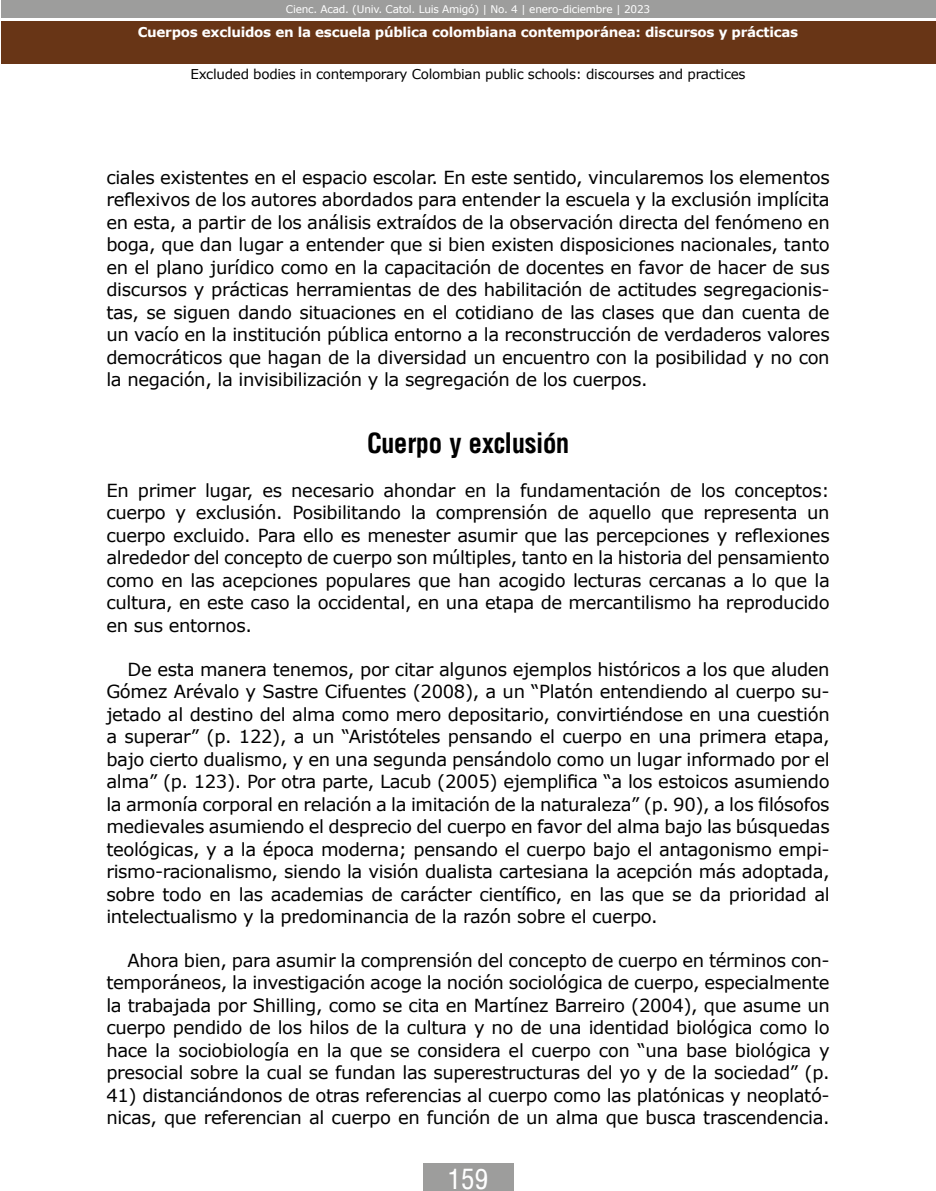
<style>
.page{position:relative;width:936px;height:1191px;background:#fff}
.page>*{position:absolute;margin:0;border:0;box-sizing:border-box;transform-origin:0 0}
.t1{font:700 condensed 27px "Arena";letter-spacing:-.02em;color:#000}
.t2{font:27px "Arena Condensed";color:#fff}
.t3{font:18px/22.5px "Verdana";letter-spacing:-.02em;color:#000;text-align:justify}
.t4{font:700 13.5px "Verdana";letter-spacing:-.02em;color:#fff}
.t5{font:13.5px "Verdana";letter-spacing:-.02em;color:#000}
.t6{font:10.5px "Verdana";letter-spacing:-.02em;color:#fff}
</style>
<div class="page">
<div style="left:1px;top:21px;width:934px;height:43px;background:#683516"></div>
<div style="left:1px;top:0;width:934px;height:18px;background:#9d9d9c"></div>
<div style="left:423px;top:1163px;width:90px;height:28px;background:#9d9d9c"></div>
<p class="t6" style="left:286px;top:2px;width:366px">Cienc. Acad. (Univ. Catol. Luis Amigó) | No. 4 | enero-diciembre | 2023</p>
<p class="t4" style="left:138px;top:22px;width:662px">Cuerpos excluidos en la escuela pública colombiana contemporánea: discursos y prácticas</p>
<p class="t5" style="left:190px;top:65px;width:556px">Excluded bodies in contemporary Colombian public schools: discourses and practices</p>
<p class="t3" style="left:106px;top:166px;width:724px">ciales existentes en el espacio escolar. En este sentido, vincularemos los elementos reflexivos de los autores abordados para entender la escuela y la exclusión implícita en esta, a partir de los análisis extraídos de la observación directa del fenómeno en boga, que dan lugar a entender que si bien existen disposiciones nacionales, tanto en el plano jurídico como en la capacitación de docentes en favor de hacer de sus discursos y prácticas herramientas de des habilitación de actitudes segregacionis&shy;tas, se siguen dando situaciones en el cotidiano de las clases que dan cuenta de un vacío en la institución pública entorno a la reconstrucción de verdaderos valores democráticos que hagan de la diversidad un encuentro con la posibilidad y no con la negación, la invisibilización y la segregación de los cuerpos.</p>
<h1 class="t1" style="left:366px;top:426px;width:204px">Cuerpo y exclusión</h1>
<p class="t3" style="left:106px;top:479px;width:725px">En primer lugar, es necesario ahondar en la fundamentación de los conceptos: cuerpo y exclusión. Posibilitando la comprensión de aquello que representa un cuerpo excluido. Para ello es menester asumir que las percepciones y reflexiones alrededor del concepto de cuerpo son múltiples, tanto en la historia del pensamiento como en las acepciones populares que han acogido lecturas cercanas a lo que la cultura, en este caso la occidental, en una etapa de mercantilismo ha reproducido en sus entornos.</p>
<p class="t3" style="left:106px;top:657px;width:725px;text-indent:21px">De esta manera tenemos, por citar algunos ejemplos históricos a los que aluden Gómez Arévalo y Sastre Cifuentes (2008), a un “Platón entendiendo al cuerpo su&shy;jetado al destino del alma como mero depositario, convirtiéndose en una cuestión a superar” (p. 122), a un “Aristóteles pensando el cuerpo en una primera etapa, bajo cierto dualismo, y en una segunda pensándolo como un lugar informado por el alma” (p. 123). Por otra parte, Lacub (2005) ejemplifica “a los estoicos asumiendo la armonía corporal en relación a la imitación de la naturaleza” (p. 90), a los filósofos medievales asumiendo el desprecio del cuerpo en favor del alma bajo las búsquedas teológicas, y a la época moderna; pensando el cuerpo bajo el antagonismo empi&shy;rismo-racionalismo, siendo la visión dualista cartesiana la acepción más adoptada, sobre todo en las academias de carácter científico, en las que se da prioridad al intelectualismo y la predominancia de la razón sobre el cuerpo.</p>
<p class="t3" style="left:106px;top:949px;width:725px;text-indent:21px">Ahora bien, para asumir la comprensión del concepto de cuerpo en términos con&shy;temporáneos, la investigación acoge la noción sociológica de cuerpo, especialmente la trabajada por Shilling, como se cita en Martínez Barreiro (2004), que asume un cuerpo pendido de los hilos de la cultura y no de una identidad biológica como lo hace la sociobiología en la que se considera el cuerpo con “una base biológica y presocial sobre la cual se fundan las superestructuras del yo y de la sociedad” (p.</p>
<p class="t3" style="left:106px;top:1084px;width:725px">41) distanciándonos de otras referencias al cuerpo como las platónicas y neoplató&shy;nicas, que referencian al cuerpo en función de un alma que busca trascendencia.</p>
<h1 class="t2" style="left:447px;top:1163px;width:42px">159</h1>
</div>
